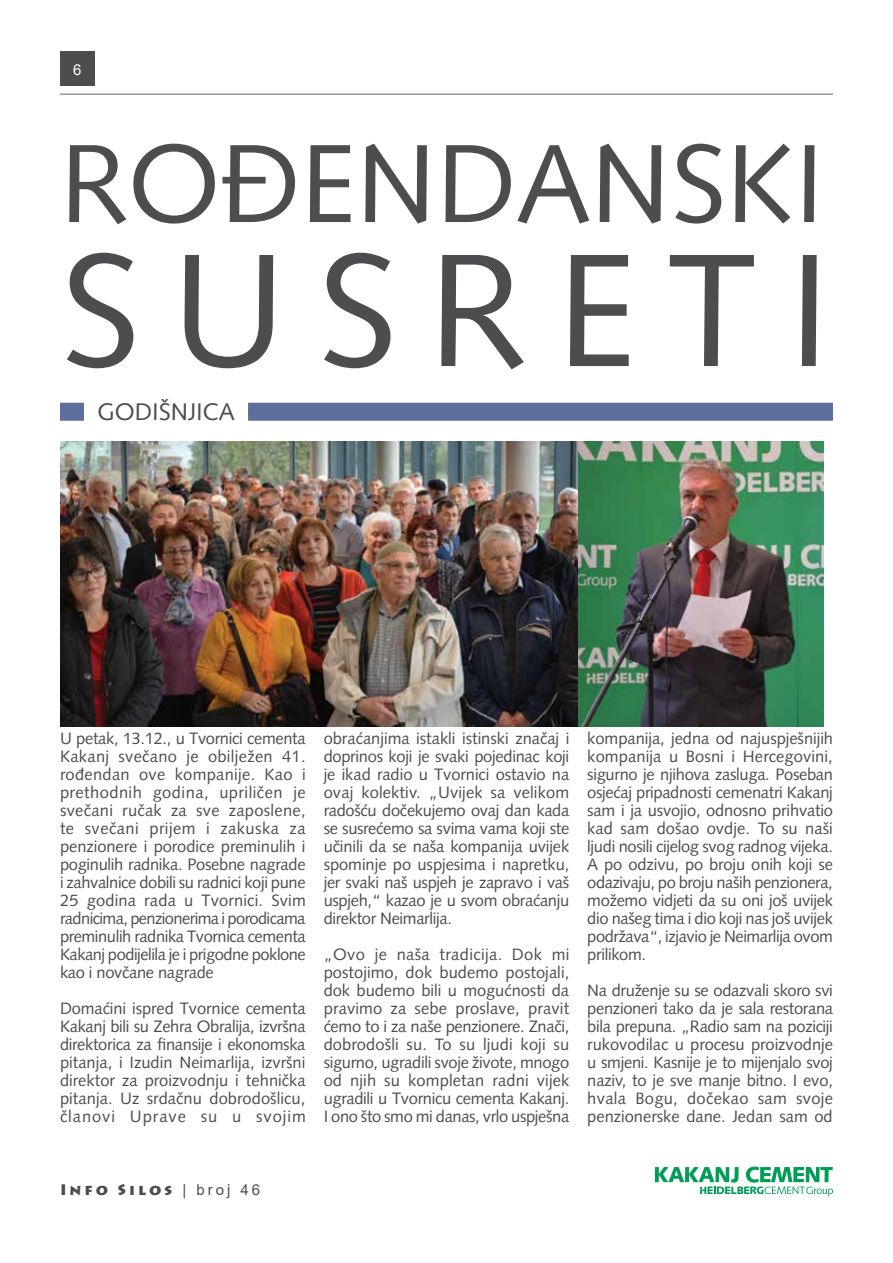
<style>
.page{position:relative;width:893px;height:1263px;background:#fff}
.page>*{position:absolute;margin:0;border:0;box-sizing:border-box;transform-origin:0 0}
.t1{font:160.5px "Syntax LT Std";letter-spacing:.19em;color:#4d4d4f}
.t2{font:111px "Syntax LT Std";color:#4d4d4f}
.t3{font:24px "Syntax LT Std";color:#4d4d4f}
.t4{font:16.5px/18px "Syntax LT Std";letter-spacing:-.02em;color:#4d4d4f;text-align:justify}
.t5{font:900 15px "Lithos Pro";letter-spacing:.2em;color:#4d4d4f}
.t6{font:15px "Arial";color:#fff}
.s1{font-family:"Arial";font-weight:400}
</style>
<div class="page">
<div style="left:60px;top:51px;width:34px;height:35px;background:#4d4d4f"></div>
<hr style="left:60px;top:94px;width:773px;height:1px;background:#73776c">
<svg style="left:655px;top:1166px;width:178px;height:30px"></svg>
<div style="left:60px;top:403px;width:24px;height:18px;background:#5e6f9e"></div>
<div style="left:248px;top:403px;width:585px;height:18px;background:#5e6f9e"></div>
<img style="left:60px;top:441px;width:518px;height:285px">
<img style="left:578px;top:441px;width:246px;height:285px">
<p class="t6" style="left:73px;top:59px;width:10px">6</p>
<h2 class="t2" style="left:60px;top:118px;width:766px">ROĐENDANSKI</h2>
<h1 class="t1" style="left:60px;top:216px;width:773px">SUSRETI</h1>
<h3 class="t3" style="left:97px;top:398px;width:139px">GODIŠNJICA</h3>
<p class="t4" style="left:60px;top:729px;width:247px">U petak, 13.12., u Tvornici cementa Kakanj svečano je obilježen 41. rođendan ove kompanije. Kao i prethodnih godina, upriličen je svečani ručak za sve zaposlene, te svečani prijem i zakuska za penzionere i porodice preminulih i poginulih radnika. Posebne nagrade i zahvalnice dobili su radnici koji pune 25 godina rada u Tvornici. Svim radnicima, penzionerima i porodicama preminulih radnika Tvornica cementa Kakanj podijelila je i prigodne poklone kao i novčane nagrade</p>
<p class="t4" style="left:60px;top:999px;width:247px">Domaćini ispred Tvornice cementa Kakanj bili su Zehra Obralija, izvršna direktorica za finansije i ekonomska pitanja, i Izudin Neimarlija, izvršni direktor za proizvodnju i tehnička pitanja. Uz srdačnu dobrodošlicu, članovi Uprave su u svojim</p>
<p class="t4" style="left:324px;top:729px;width:247px">obraćanjima istakli istinski značaj i doprinos koji je svaki pojedinac koji je ikad radio u Tvornici ostavio na ovaj kolektiv. „Uvijek sa velikom radošću dočekujemo ovaj dan kada se susrećemo sa svima vama koji ste učinili da se naša kompanija uvijek spominje po uspjesima i napretku, jer svaki naš uspjeh je zapravo i vaš uspjeh,“ kazao je u svom obraćanju direktor Neimarlija.</p>
<p class="t4" style="left:324px;top:945px;width:247px">„Ovo je naša tradicija. Dok mi postojimo, dok budemo postojali, dok budemo bili u mogućnosti da pravimo za sebe proslave, pravit ćemo to i za naše penzionere. Znači, dobrodošli su. To su ljudi koji su sigurno, ugradili svoje živote, mnogo od njih su kompletan radni vijek ugradili u Tvornicu cementa Kakanj.<br>I ono što smo mi danas, vrlo uspješna</p>
<p class="t4" style="left:587px;top:729px;width:247px">kompanija, jedna od najuspješnijih kompanija u Bosni i Hercegovini, sigurno je njihova zasluga. Poseban osjećaj pripadnosti cemenatri Kakanj sam i ja usvojio, odnosno prihvatio kad sam došao ovdje. To su naši ljudi nosili cijelog svog radnog vijeka.<br>A po odzivu, po broju onih koji se odazivaju, po broju naših penzionera, možemo vidjeti da su oni još uvijek dio našeg tima i dio koji nas još uvijek podržava“, izjavio je Neimarlija ovom prilikom.</p>
<p class="t4" style="left:587px;top:981px;width:247px">Na druženje su se odazvali skoro svi penzioneri tako da je sala restorana bila prepuna. „Radio sam na poziciji rukovodilac u procesu proizvodnje u smjeni. Kasnije je to mijenjalo svoj naziv, to je sve manje bitno. I evo, hvala Bogu, dočekao sam svoje penzionerske dane. Jedan sam od</p>
<p class="t5" style="left:60px;top:1180px;width:202px">Info Silos <span class="s1">| broj 46</span></p>
</div>
